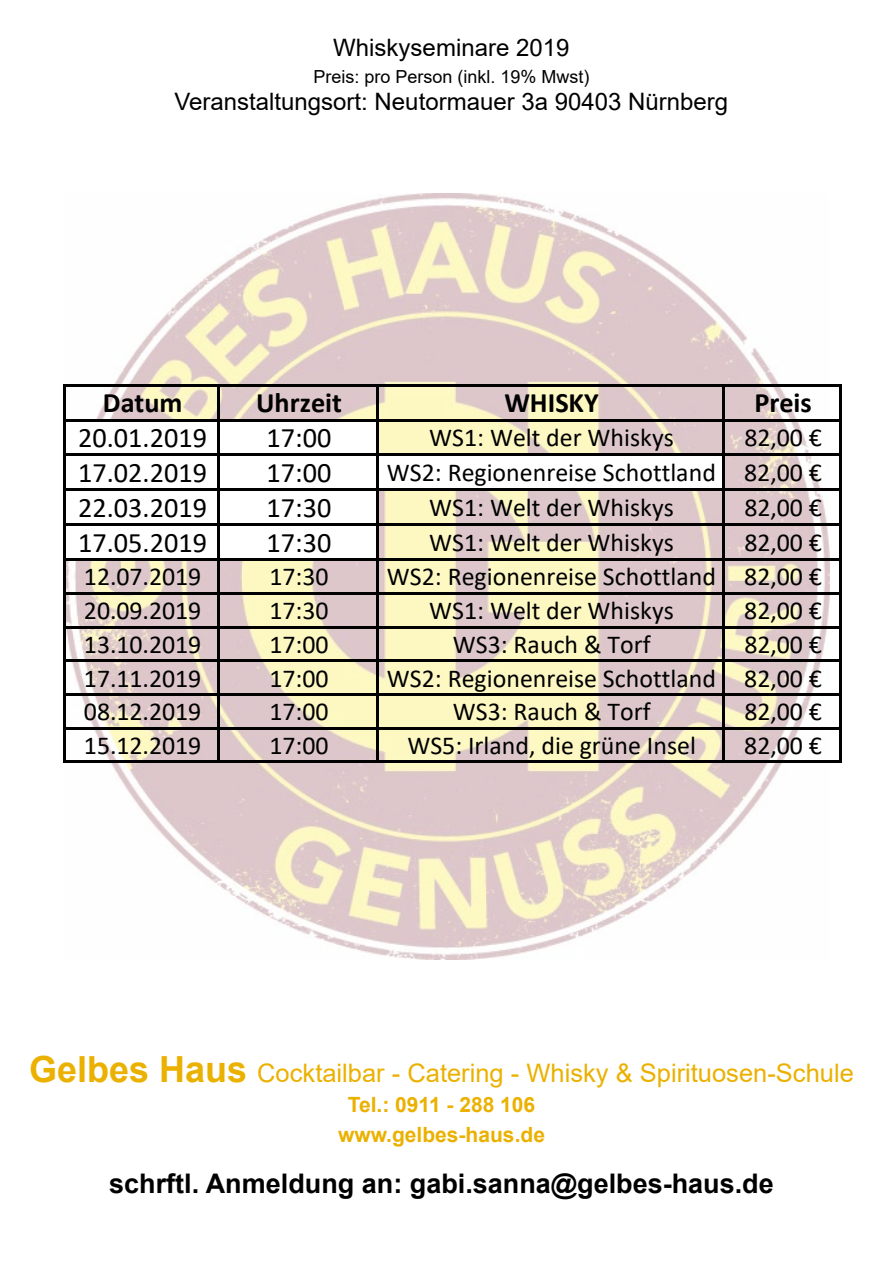
<style>
.page{position:relative;width:893px;height:1263px;background:#fff}
.page>*{position:absolute;margin:0;border:0;box-sizing:border-box;transform-origin:0 0}
.t1{font:28.2px "Calibri";color:#000}
.t2{font:700 28.2px "Calibri";color:#000}
.t3{font:700 27px "Arial";color:#000}
.t4{font:25.8px "Calibri";color:#000}
.t5{font:25.5px "Arial";color:#ebb100}
.t6{font:24px "Arial";color:#000}
.t7{font:700 21px/30px "Arial";color:#ebb100;text-align:center}
.t8{font:18px "Arial";color:#000}
.s1{font-weight:700;font-size:36px}
</style>
<div class="page">
<img style="left:66px;top:194px;width:763px;height:765px">
<div style="left:66px;top:420px;width:312px;height:35px;background:#fff"></div>
<div style="left:66px;top:455px;width:658px;height:35px;background:#fff"></div>
<div style="left:66px;top:490px;width:312px;height:70px;background:#fff"></div>
<hr style="left:64px;top:384px;width:2px;height:379px;background:#000">
<hr style="left:217px;top:386px;width:2px;height:377px;background:#000">
<hr style="left:376px;top:386px;width:3px;height:377px;background:#000">
<hr style="left:722px;top:386px;width:2px;height:377px;background:#000">
<hr style="left:840px;top:386px;width:2px;height:377px;background:#000">
<hr style="left:66px;top:384px;width:776px;height:2px;background:#000">
<hr style="left:66px;top:419px;width:776px;height:2px;background:#000">
<hr style="left:66px;top:454px;width:776px;height:2px;background:#000">
<hr style="left:66px;top:489px;width:776px;height:2px;background:#000">
<hr style="left:66px;top:524px;width:776px;height:2px;background:#000">
<hr style="left:66px;top:559px;width:776px;height:2px;background:#000">
<hr style="left:66px;top:592px;width:776px;height:3px;background:#000">
<hr style="left:66px;top:626px;width:776px;height:2px;background:#000">
<hr style="left:66px;top:660px;width:776px;height:2px;background:#000">
<hr style="left:66px;top:693px;width:776px;height:2px;background:#000">
<hr style="left:66px;top:727px;width:776px;height:2px;background:#000">
<hr style="left:66px;top:761px;width:776px;height:2px;background:#000">
<p class="t6" style="left:333px;top:31px;width:238px">Whiskyseminare 2019</p>
<p class="t8" style="left:313px;top:64px;width:278px">Preis: pro Person (inkl. 19% Mwst)</p>
<p class="t6" style="left:175px;top:85px;width:555px">Veranstaltungsort: Neutormauer 3a 90403 Nürnberg</p>
<p class="t2" style="left:103px;top:383px;width:81px">Datum</p>
<p class="t2" style="left:256px;top:383px;width:87px">Uhrzeit</p>
<p class="t2" style="left:504px;top:383px;width:96px">WHISKY</p>
<p class="t2" style="left:754px;top:383px;width:59px">Preis</p>
<p class="t1" style="left:78px;top:418px;width:130px">20.01.2019</p>
<p class="t1" style="left:267px;top:418px;width:66px">17:00</p>
<p class="t4" style="left:429px;top:420px;width:246px">WS1: Welt der Whiskys</p>
<p class="t4" style="left:744px;top:420px;width:79px">82,00 €</p>
<p class="t1" style="left:78px;top:453px;width:130px">17.02.2019</p>
<p class="t1" style="left:267px;top:453px;width:66px">17:00</p>
<p class="t4" style="left:387px;top:455px;width:436px">WS2: Regionenreise Schottland 82,00 €</p>
<p class="t1" style="left:78px;top:488px;width:130px">22.03.2019</p>
<p class="t1" style="left:267px;top:488px;width:66px">17:30</p>
<p class="t4" style="left:429px;top:490px;width:246px">WS1: Welt der Whiskys</p>
<p class="t4" style="left:744px;top:490px;width:79px">82,00 €</p>
<p class="t1" style="left:78px;top:523px;width:130px">17.05.2019</p>
<p class="t1" style="left:267px;top:523px;width:66px">17:30</p>
<p class="t4" style="left:429px;top:525px;width:246px">WS1: Welt der Whiskys</p>
<p class="t4" style="left:744px;top:525px;width:79px">82,00 €</p>
<p class="t4" style="left:84px;top:559px;width:119px">12.07.2019</p>
<p class="t4" style="left:269px;top:559px;width:61px">17:30</p>
<p class="t4" style="left:387px;top:559px;width:436px">WS2: Regionenreise Schottland 82,00 €</p>
<p class="t4" style="left:84px;top:593px;width:119px">20.09.2019</p>
<p class="t4" style="left:269px;top:593px;width:61px">17:30</p>
<p class="t4" style="left:429px;top:593px;width:246px">WS1: Welt der Whiskys</p>
<p class="t4" style="left:744px;top:593px;width:79px">82,00 €</p>
<p class="t4" style="left:84px;top:626px;width:119px">13.10.2019</p>
<p class="t4" style="left:269px;top:626px;width:61px">17:00</p>
<p class="t4" style="left:453px;top:626px;width:199px">WS3: Rauch &amp; Torf</p>
<p class="t4" style="left:744px;top:626px;width:79px">82,00 €</p>
<p class="t4" style="left:84px;top:660px;width:119px">17.11.2019</p>
<p class="t4" style="left:269px;top:660px;width:61px">17:00</p>
<p class="t4" style="left:387px;top:660px;width:436px">WS2: Regionenreise Schottland 82,00 €</p>
<p class="t4" style="left:84px;top:694px;width:119px">08.12.2019</p>
<p class="t4" style="left:269px;top:694px;width:61px">17:00</p>
<p class="t4" style="left:453px;top:694px;width:199px">WS3: Rauch &amp; Torf</p>
<p class="t4" style="left:744px;top:694px;width:79px">82,00 €</p>
<p class="t4" style="left:84px;top:727px;width:119px">15.12.2019</p>
<p class="t4" style="left:269px;top:727px;width:61px">17:00</p>
<p class="t4" style="left:407px;top:727px;width:290px">WS5: Irland, die grüne Insel</p>
<p class="t4" style="left:744px;top:727px;width:79px">82,00 €</p>
<p class="t5" style="left:29px;top:1055px;width:826px"><span class="s1">Gelbes Haus</span> Cocktailbar - Catering - Whisky &amp; Spirituosen-Schule</p>
<p class="t7" style="left:338px;top:1090px;width:208px">Tel.: 0911 - 288 106 www.gelbes-haus.de</p>
<p class="t3" style="left:109px;top:1164px;width:666px">schrftl. Anmeldung an: gabi.sanna@gelbes-haus.de</p>
</div>
